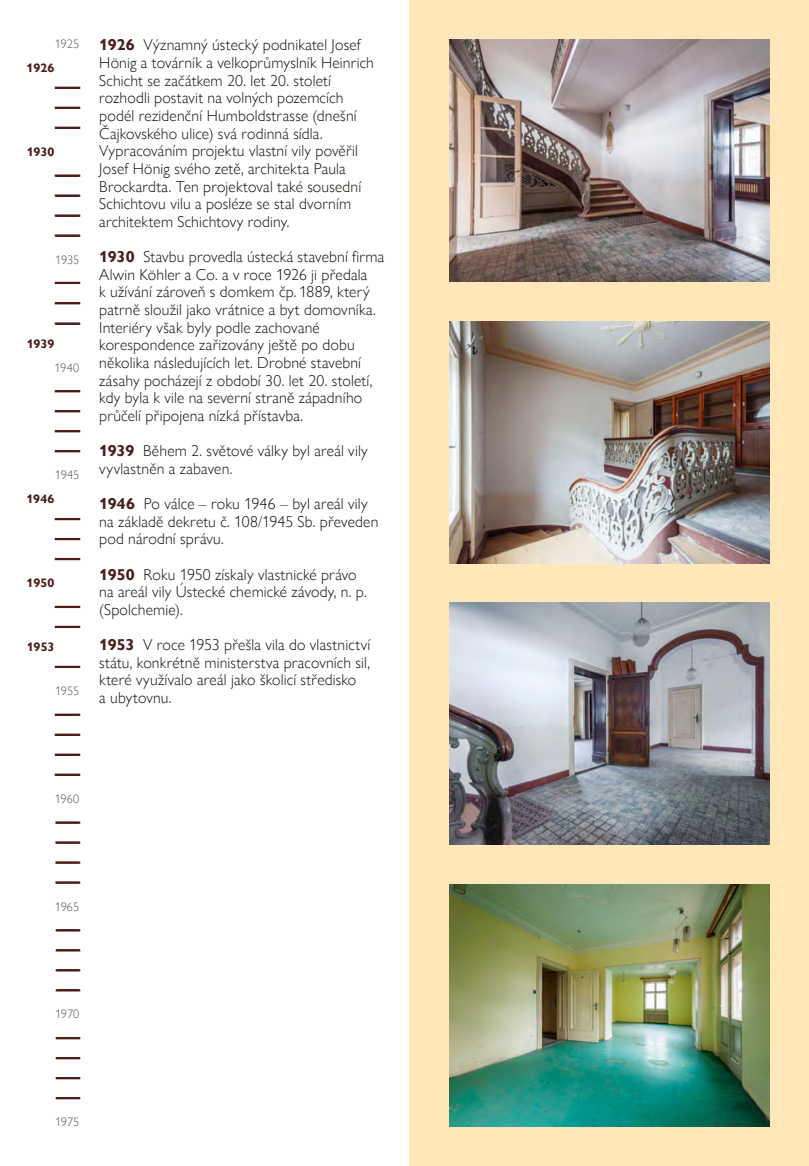
<style>
.page{position:relative;width:809px;height:1166px;background:#fff}
.page>*{position:absolute;margin:0;border:0;box-sizing:border-box;transform-origin:0 0}
.t1{font:300 15.75px/17.7px "Gill Sans Nova";letter-spacing:.01em;color:#12120d}
.t2{font:300 12.25px "Gill Sans Nova";color:#555756}
.t3{font:700 12.25px "Gill Sans Nova";letter-spacing:.005em;color:#4b1e19}
.s1{font-weight:700;color:#4b1e19}
</style>
<div class="page">
<div style="left:410px;top:0;width:399px;height:1166px;background:#ffe7ba"></div>
<img style="left:449px;top:40px;width:320px;height:242px">
<img style="left:449px;top:884px;width:320px;height:242px">
<img style="left:449px;top:603px;width:320px;height:242px">
<img style="left:449px;top:321px;width:320px;height:242px">
<div style="left:55px;top:194px;width:25px;height:3px;border:2px solid #4b1e19"></div>
<div style="left:55px;top:214px;width:25px;height:3px;border:2px solid #4b1e19"></div>
<div style="left:55px;top:234px;width:25px;height:3px;border:2px solid #4b1e19"></div>
<div style="left:55px;top:282px;width:25px;height:2px;border:2px solid #4b1e19"></div>
<div style="left:55px;top:302px;width:25px;height:2px;border:2px solid #4b1e19"></div>
<div style="left:55px;top:322px;width:25px;height:3px;border:2px solid #4b1e19"></div>
<div style="left:55px;top:390px;width:25px;height:2px;border:2px solid #4b1e19"></div>
<div style="left:55px;top:410px;width:25px;height:2px;border:2px solid #4b1e19"></div>
<div style="left:55px;top:430px;width:25px;height:2px;border:2px solid #4b1e19"></div>
<div style="left:55px;top:450px;width:25px;height:2px;border:2px solid #4b1e19"></div>
<div style="left:55px;top:518px;width:25px;height:2px;border:2px solid #4b1e19"></div>
<div style="left:55px;top:538px;width:25px;height:2px;border:2px solid #4b1e19"></div>
<div style="left:55px;top:558px;width:25px;height:2px;border:2px solid #4b1e19"></div>
<div style="left:55px;top:606px;width:25px;height:2px;border:2px solid #4b1e19"></div>
<div style="left:55px;top:626px;width:25px;height:2px;border:2px solid #4b1e19"></div>
<div style="left:55px;top:666px;width:25px;height:2px;border:2px solid #4b1e19"></div>
<div style="left:55px;top:713px;width:25px;height:3px;border:2px solid #4b1e19"></div>
<div style="left:55px;top:733px;width:25px;height:3px;border:2px solid #4b1e19"></div>
<div style="left:55px;top:753px;width:25px;height:3px;border:2px solid #4b1e19"></div>
<div style="left:55px;top:773px;width:25px;height:3px;border:2px solid #4b1e19"></div>
<div style="left:55px;top:821px;width:25px;height:3px;border:2px solid #4b1e19"></div>
<div style="left:55px;top:841px;width:25px;height:3px;border:2px solid #4b1e19"></div>
<div style="left:55px;top:861px;width:25px;height:2px;border:2px solid #4b1e19"></div>
<div style="left:55px;top:881px;width:25px;height:2px;border:2px solid #4b1e19"></div>
<div style="left:56px;top:929px;width:24px;height:2px;border:2px solid #4b1e19"></div>
<div style="left:56px;top:1037px;width:24px;height:2px;border:2px solid #4b1e19"></div>
<div style="left:56px;top:949px;width:24px;height:2px;border:2px solid #4b1e19"></div>
<div style="left:56px;top:1057px;width:24px;height:2px;border:2px solid #4b1e19"></div>
<div style="left:56px;top:1077px;width:24px;height:2px;border:2px solid #4b1e19"></div>
<div style="left:56px;top:969px;width:24px;height:2px;border:2px solid #4b1e19"></div>
<div style="left:56px;top:1097px;width:24px;height:2px;border:2px solid #4b1e19"></div>
<div style="left:56px;top:989px;width:24px;height:2px;border:2px solid #4b1e19"></div>
<div style="left:55px;top:87px;width:25px;height:2px;border:2px solid #4b1e19"></div>
<div style="left:55px;top:107px;width:25px;height:2px;border:2px solid #4b1e19"></div>
<div style="left:55px;top:127px;width:25px;height:2px;border:2px solid #4b1e19"></div>
<div style="left:55px;top:174px;width:25px;height:3px;border:2px solid #4b1e19"></div>
<p class="t2" style="left:55px;top:37px;width:26px">1925</p>
<p class="t3" style="left:27px;top:61px;width:30px">1926</p>
<p class="t3" style="left:27px;top:144px;width:29px">1930</p>
<p class="t2" style="left:55px;top:253px;width:26px">1935</p>
<p class="t3" style="left:27px;top:337px;width:29px">1939</p>
<p class="t2" style="left:54px;top:360px;width:26px">1940</p>
<p class="t2" style="left:55px;top:468px;width:26px">1945</p>
<p class="t3" style="left:26px;top:492px;width:30px">1946</p>
<p class="t3" style="left:27px;top:576px;width:30px">1950</p>
<p class="t3" style="left:27px;top:640px;width:29px">1953</p>
<p class="t2" style="left:55px;top:684px;width:26px">1955</p>
<p class="t1" style="left:99px;top:36px;width:276px"><span class="s1">1926</span> Významný ústecký podnikatel Josef Hönig a továrník a velkoprůmyslník Heinrich Schicht se začátkem 20. let 20. století rozhodli postavit na volných pozemcích podél rezidenční Humboldstrasse (dnešní Čajkovského ulice) svá rodinná sídla.<br>Vypracováním projektu vlastní vily pověřil Josef Hönig svého zetě, architekta Paula Brockardta. Ten projektoval také sousední Schichtovu vilu a posléze se stal dvorním architektem Schichtovy rodiny.</p>
<p class="t1" style="left:99px;top:248px;width:286px"><span class="s1">1930</span> Stavbu provedla ústecká stavební firma Alwin Köhler a Co. a v roce 1926 ji předala<br>k užívání zároveň s domkem čp. 1889, který patrně sloužil jako vrátnice a byt domovníka.<br>Interiéry však byly podle zachované korespondence zařizovány ještě po dobu několika následujících let. Drobné stavební zásahy pocházejí z období 30. let 20. století, kdy byla k vile na severní straně západního průčelí připojena nízká přístavba.</p>
<p class="t1" style="left:99px;top:442px;width:270px"><span class="s1">1939</span> Během 2. světové války byl areál vily vyvlastněn a zabaven.</p>
<p class="t1" style="left:99px;top:495px;width:280px"><span class="s1">1946</span> Po válce – roku 1946 – byl areál vily na základě dekretu č. 108/1945 Sb. převeden pod národní správu.</p>
<p class="t1" style="left:99px;top:565px;width:269px"><span class="s1">1950</span> Roku 1950 získaly vlastnické právo na areál vily Ústecké chemické závody, n. p. (Spolchemie).</p>
<p class="t1" style="left:99px;top:636px;width:272px"><span class="s1">1953</span> V roce 1953 přešla vila do vlastnictví státu, konkrétně ministerstva pracovních sil, které využívalo areál jako školicí středisko<br>a ubytovnu.</p>
<p class="t2" style="left:55px;top:792px;width:26px">1960</p>
<p class="t2" style="left:55px;top:899px;width:26px">1965</p>
<p class="t2" style="left:55px;top:1007px;width:26px">1970</p>
<p class="t2" style="left:55px;top:1115px;width:26px">1975</p>
</div>
